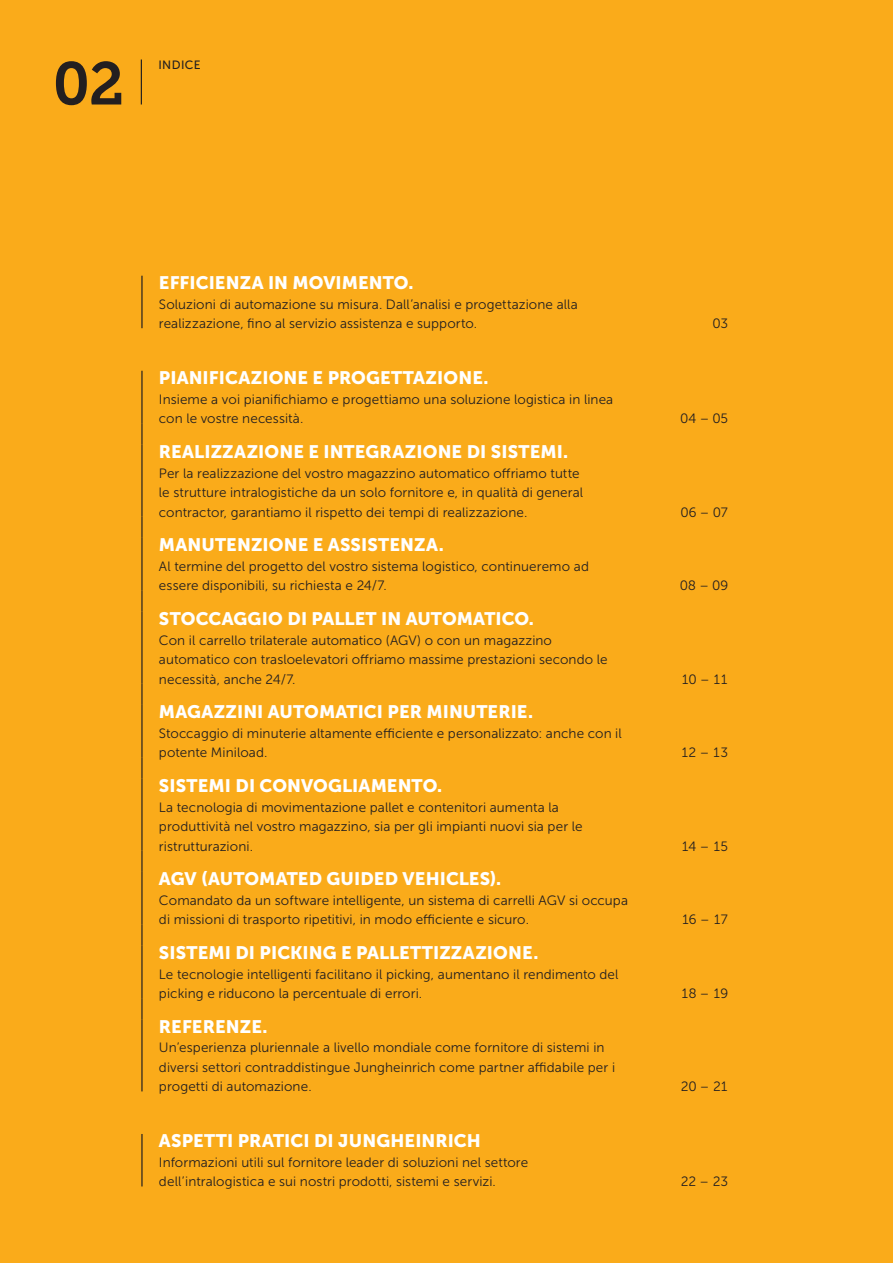
<style>
.page{position:relative;width:893px;height:1263px;background:#faab1a}
.page>*{position:absolute;margin:0;border:0;box-sizing:border-box;transform-origin:0 0}
.t1{font:60px "Museo JH Slab 700";color:#231f20}
.t2{font:18px "Museo JH Sans 900";letter-spacing:.005em;color:#fff}
.t3{font:13.5px/19.5px "Museo JH Sans 300";letter-spacing:.005em;color:#231f20}
.t4{font:12px "Museo JH Sans 500";letter-spacing:.035em;color:#231f20}
</style>
<div class="page">
<hr style="left:141px;top:59px;width:1px;height:45px;background:#231f20">
<hr style="left:141px;top:276px;width:2px;height:52px;background:#231f20">
<hr style="left:141px;top:371px;width:2px;height:52px;background:#231f20">
<hr style="left:141px;top:423px;width:2px;height:21px;background:#231f20">
<hr style="left:141px;top:444px;width:2px;height:72px;background:#231f20">
<hr style="left:141px;top:516px;width:2px;height:22px;background:#231f20">
<hr style="left:141px;top:590px;width:2px;height:21px;background:#231f20">
<hr style="left:141px;top:683px;width:2px;height:22px;background:#231f20">
<hr style="left:141px;top:757px;width:2px;height:21px;background:#231f20">
<hr style="left:141px;top:538px;width:2px;height:52px;background:#231f20">
<hr style="left:141px;top:611px;width:2px;height:72px;background:#231f20">
<hr style="left:141px;top:705px;width:2px;height:52px;background:#231f20">
<hr style="left:141px;top:778px;width:2px;height:72px;background:#231f20">
<hr style="left:141px;top:924px;width:2px;height:21px;background:#231f20">
<hr style="left:141px;top:945px;width:2px;height:53px;background:#231f20">
<hr style="left:141px;top:1134px;width:2px;height:52px;background:#231f20">
<hr style="left:141px;top:998px;width:2px;height:21px;background:#231f20">
<hr style="left:141px;top:872px;width:2px;height:52px;background:#231f20">
<hr style="left:141px;top:1019px;width:2px;height:72px;background:#231f20">
<hr style="left:141px;top:850px;width:2px;height:22px;background:#231f20">
<h1 class="t1" style="left:53px;top:49px;width:73px">02</h1>
<p class="t4" style="left:158px;top:57px;width:44px">INDICE</p>
<h2 class="t2" style="left:159px;top:276px;width:256px">EFFICIENZA IN MOVIMENTO.</h2>
<p class="t3" style="left:159px;top:296px;width:420px">Soluzioni di automazione su misura. Dall’analisi e progettazione alla realizzazione, fino al servizio assistenza e supporto.</p>
<h2 class="t2" style="left:159px;top:371px;width:331px">PIANIFICAZIONE E PROGETTAZIONE.</h2>
<p class="t3" style="left:159px;top:391px;width:456px">Insieme a voi pianifichiamo e progettiamo una soluzione logistica in linea con le vostre necessità.</p>
<h2 class="t2" style="left:159px;top:445px;width:411px">REALIZZAZIONE E INTEGRAZIONE DI SISTEMI.</h2>
<p class="t3" style="left:159px;top:464px;width:426px">Per la realizzazione del vostro magazzino automatico offriamo tutte le strutture intralogistiche da un solo fornitore e, in qualità di general contractor, garantiamo il rispetto dei tempi di realizzazione.</p>
<h2 class="t2" style="left:159px;top:538px;width:286px">MANUTENZIONE E ASSISTENZA.</h2>
<p class="t3" style="left:159px;top:558px;width:431px">Al termine del progetto del vostro sistema logistico, continueremo ad essere disponibili, su richiesta e 24/7.</p>
<h2 class="t2" style="left:159px;top:612px;width:376px">STOCCAGGIO DI PALLET IN AUTOMATICO.</h2>
<p class="t3" style="left:159px;top:631px;width:450px">Con il carrello trilaterale automatico (AGV) o con un magazzino automatico con trasloelevatori offriamo massime prestazioni secondo le necessità, anche 24/7.</p>
<h2 class="t2" style="left:159px;top:705px;width:376px">MAGAZZINI AUTOMATICI PER MINUTERIE.</h2>
<p class="t3" style="left:159px;top:725px;width:464px">Stoccaggio di minuterie altamente efficiente e personalizzato: anche con il potente Miniload.</p>
<h2 class="t2" style="left:159px;top:779px;width:285px">SISTEMI DI CONVOGLIAMENTO.</h2>
<p class="t3" style="left:159px;top:798px;width:425px">La tecnologia di movimentazione pallet e contenitori aumenta la produttività nel vostro magazzino, sia per gli impianti nuovi sia per le ristrutturazioni.</p>
<h2 class="t2" style="left:159px;top:872px;width:344px">AGV (AUTOMATED GUIDED VEHICLES).</h2>
<p class="t3" style="left:159px;top:892px;width:470px">Comandato da un software intelligente, un sistema di carrelli AGV si occupa di missioni di trasporto ripetitivi, in modo efficiente e sicuro.</p>
<h2 class="t2" style="left:159px;top:946px;width:381px">SISTEMI DI PICKING E PALLETTIZZAZIONE.</h2>
<p class="t3" style="left:159px;top:965px;width:461px">Le tecnologie intelligenti facilitano il picking, aumentano il rendimento del picking e riducono la percentuale di errori.</p>
<h2 class="t2" style="left:159px;top:1020px;width:110px">REFERENZE.</h2>
<p class="t3" style="left:159px;top:1039px;width:458px">Un’esperienza pluriennale a livello mondiale come fornitore di sistemi in diversi settori contraddistingue Jungheinrich come partner affidabile per i progetti di automazione.</p>
<h2 class="t2" style="left:159px;top:1134px;width:323px">ASPETTI PRATICI DI JUNGHEINRICH</h2>
<p class="t3" style="left:159px;top:1154px;width:371px">Informazioni utili sul fornitore leader di soluzioni nel settore dell’intralogistica e sui nostri prodotti, sistemi e servizi.</p>
<p class="t3" style="left:713px;top:315px;width:17px">03</p>
<p class="t3" style="left:680px;top:410px;width:49px">04 – 05</p>
<p class="t3" style="left:681px;top:503px;width:49px">06 – 07</p>
<p class="t3" style="left:680px;top:577px;width:49px">08 – 09</p>
<p class="t3" style="left:681px;top:670px;width:48px">10 – 11</p>
<p class="t3" style="left:681px;top:744px;width:49px">12 – 13</p>
<p class="t3" style="left:681px;top:837px;width:48px">14 – 15</p>
<p class="t3" style="left:682px;top:911px;width:48px">16 – 17</p>
<p class="t3" style="left:681px;top:985px;width:48px">18 – 19</p>
<p class="t3" style="left:681px;top:1078px;width:49px">20 – 21</p>
<p class="t3" style="left:681px;top:1173px;width:49px">22 – 23</p>
</div>
